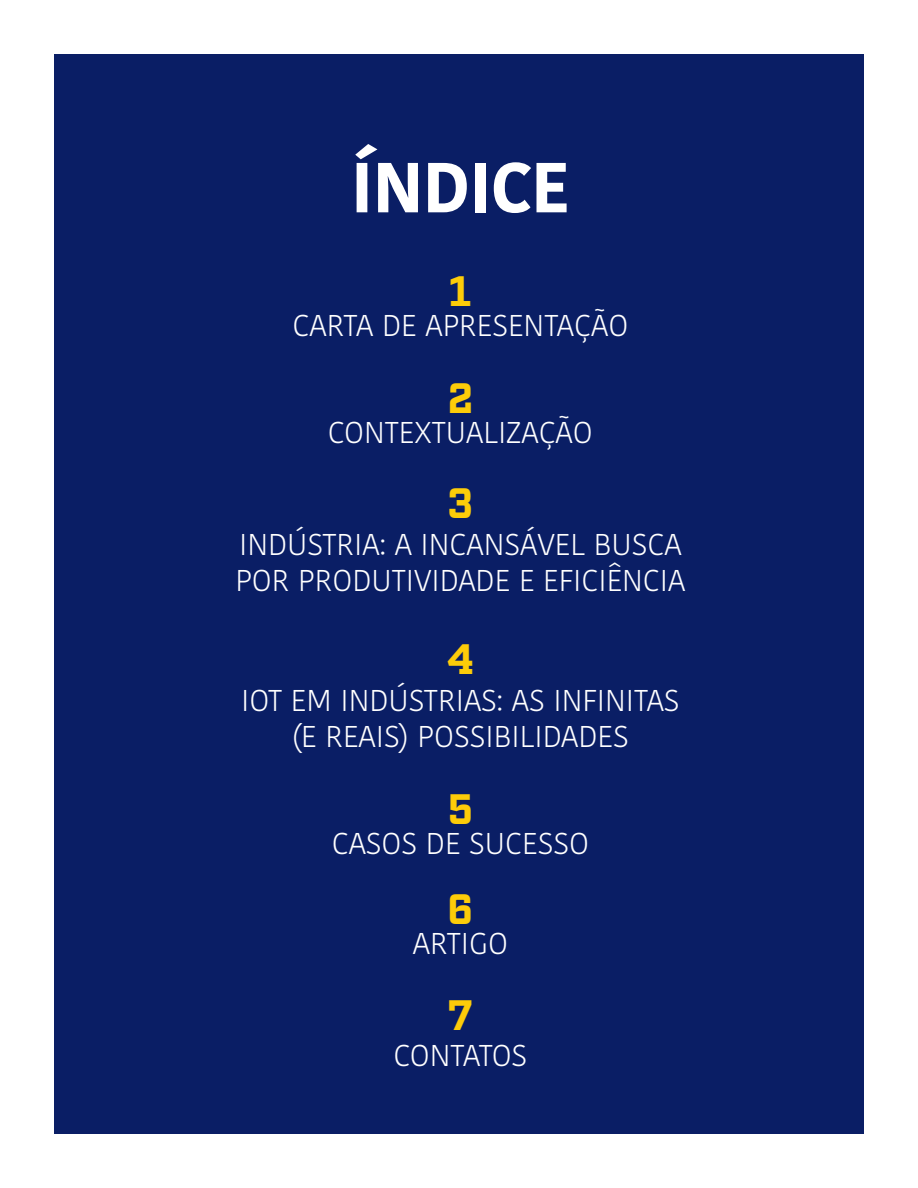
<style>
.page{position:relative;width:918px;height:1188px;background:#fff}
.page>*{position:absolute;margin:0;border:0;box-sizing:border-box;transform-origin:0 0}
.t1{font:700 70.5px "Kohinoor Devanagari";letter-spacing:-.02em;color:#fff}
.t2{font:700 42.6px "Factoria";color:#fdcc09}
.t3{font:300 30px/36.5px "Kohinoor Devanagari";color:#fff}
.t4{font:300 30px "Kohinoor Devanagari";letter-spacing:-.02em;color:#fff}
</style>
<div class="page">
<div style="left:54px;top:54px;width:810px;height:1080px;background:#0a1e65"></div>
<h1 class="t1" style="left:350px;top:147px;width:222px">ÍNDICE</h1>
<h2 class="t2" style="left:450px;top:266px;width:23px">1</h2>
<p class="t3" style="left:293px;top:308px;width:337px">CARTA DE APRESENTAÇÃO</p>
<h2 class="t2" style="left:447px;top:373px;width:27px">2</h2>
<p class="t3" style="left:328px;top:414px;width:266px">CONTEXTUALIZAÇÃO</p>
<h2 class="t2" style="left:448px;top:478px;width:27px">3</h2>
<p class="t3" style="left:235px;top:526px;width:452px">INDÚSTRIA: A INCANSÁVEL BUSCA<br>POR PRODUTIVIDADE E EFICIÊNCIA</p>
<h2 class="t2" style="left:447px;top:634px;width:28px">4</h2>
<p class="t3" style="left:241px;top:682px;width:440px;text-align:center">IOT EM INDÚSTRIAS: AS INFINITAS (E REAIS) POSSIBILIDADES</p>
<h2 class="t2" style="left:448px;top:783px;width:27px">5</h2>
<p class="t3" style="left:332px;top:825px;width:259px">CASOS DE SUCESSO</p>
<h2 class="t2" style="left:447px;top:883px;width:28px">6</h2>
<p class="t3" style="left:413px;top:925px;width:97px">ARTIGO</p>
<h2 class="t2" style="left:448px;top:990px;width:26px">7</h2>
<p class="t4" style="left:394px;top:1038px;width:135px">CONTATOS</p>
</div>
